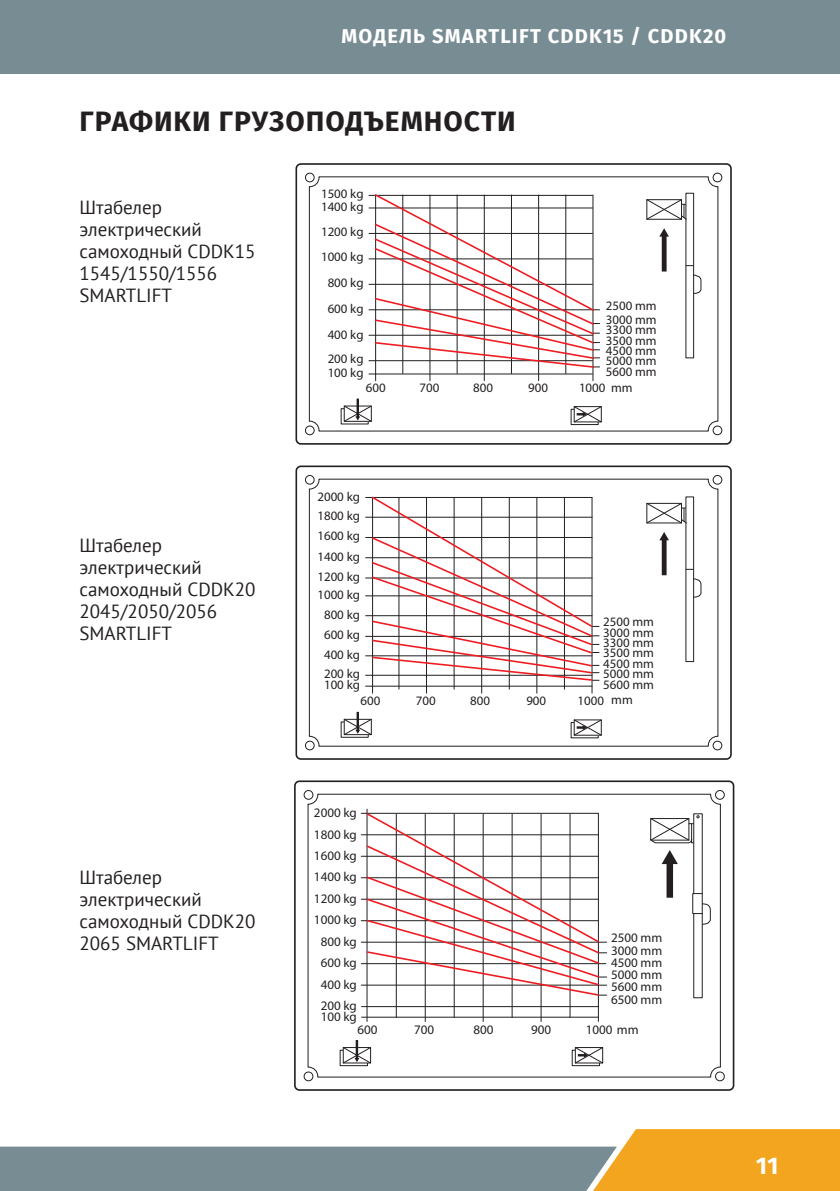
<style>
.page{position:relative;width:840px;height:1191px;background:#fff}
.page>*{position:absolute;margin:0;border:0;box-sizing:border-box;transform-origin:0 0}
.t1{font:700 28px "Fira Sans OT";letter-spacing:.035em;color:#231f20}
.t2{font:700 24px "Fira Sans OT";color:#fff}
.t3{font:700 20px "Fira Sans OT";letter-spacing:.06em;color:#fff}
.t4{font:19px/22px "PT Sans";color:#231f20}
.t5{font:condensed 13px/12.4px "PT Sans";color:#231f20;text-align:justify}
.t6{font:condensed 12.8px/10.2px "PT Sans";color:#231f20}
</style>
<div class="page">
<div style="left:0;top:0;width:839px;height:74px;background:#788c94"></div>
<svg style="left:0;top:1129px;width:839px;height:62px"></svg>
<div style="left:295px;top:163px;width:436px;height:282px;border:2px solid #231f20;border-radius:5px"></div>
<div style="left:712px;top:173px;width:9px;height:9px;border:1px solid #231f20;border-radius:50%"></div>
<div style="left:712px;top:425px;width:9px;height:10px;border:1px solid #231f20;border-radius:50%"></div>
<div style="left:305px;top:173px;width:9px;height:9px;border:1px solid #231f20;border-radius:50%"></div>
<div style="left:305px;top:425px;width:9px;height:10px;border:1px solid #231f20;border-radius:50%"></div>
<svg style="left:308px;top:176px;width:410px;height:256px"></svg>
<hr style="left:375px;top:195px;width:1px;height:186px;background:#231f20">
<hr style="left:402px;top:195px;width:1px;height:178px;background:#231f20">
<hr style="left:456px;top:195px;width:1px;height:178px;background:#231f20">
<hr style="left:510px;top:195px;width:1px;height:178px;background:#231f20">
<hr style="left:565px;top:195px;width:1px;height:178px;background:#231f20">
<hr style="left:429px;top:195px;width:1px;height:186px;background:#231f20">
<hr style="left:483px;top:195px;width:1px;height:186px;background:#231f20">
<hr style="left:538px;top:195px;width:1px;height:186px;background:#231f20">
<hr style="left:592px;top:195px;width:1px;height:186px;background:#231f20">
<hr style="left:369px;top:373px;width:223px;height:1px;background:#231f20">
<hr style="left:369px;top:360px;width:223px;height:1px;background:#231f20">
<hr style="left:369px;top:335px;width:223px;height:1px;background:#231f20">
<hr style="left:369px;top:309px;width:230px;height:1px;background:#231f20">
<hr style="left:369px;top:284px;width:223px;height:1px;background:#231f20">
<hr style="left:369px;top:258px;width:223px;height:1px;background:#231f20">
<hr style="left:369px;top:233px;width:223px;height:1px;background:#231f20">
<hr style="left:369px;top:208px;width:223px;height:1px;background:#231f20">
<hr style="left:369px;top:195px;width:223px;height:1px;background:#231f20">
<hr style="left:356px;top:398px;width:3px;height:19px;background:#231f20">
<svg style="left:343px;top:405px;width:29px;height:17px"></svg>
<div style="left:570px;top:409px;width:28px;height:16px;border:1px solid #231f20"></div>
<svg style="left:572px;top:405px;width:30px;height:18px"></svg>
<div style="left:661px;top:235px;width:5px;height:36px;background:#231f20"></div>
<svg style="left:659px;top:228px;width:9px;height:9px"></svg>
<svg style="left:645px;top:199px;width:42px;height:21px"></svg>
<svg style="left:692px;top:274px;width:9px;height:20px"></svg>
<svg style="left:373px;top:193px;width:226px;height:176px"></svg>
<div style="left:295px;top:465px;width:436px;height:295px;border:2px solid #231f20;border-radius:5px"></div>
<div style="left:712px;top:475px;width:9px;height:9px;border:1px solid #231f20;border-radius:50%"></div>
<div style="left:712px;top:740px;width:9px;height:10px;border:1px solid #231f20;border-radius:50%"></div>
<div style="left:305px;top:475px;width:9px;height:9px;border:1px solid #231f20;border-radius:50%"></div>
<div style="left:305px;top:740px;width:9px;height:10px;border:1px solid #231f20;border-radius:50%"></div>
<svg style="left:308px;top:478px;width:410px;height:269px"></svg>
<hr style="left:591px;top:497px;width:1px;height:196px;background:#231f20">
<hr style="left:536px;top:497px;width:1px;height:196px;background:#231f20">
<hr style="left:481px;top:497px;width:1px;height:196px;background:#231f20">
<hr style="left:426px;top:497px;width:1px;height:196px;background:#231f20">
<hr style="left:372px;top:497px;width:1px;height:196px;background:#231f20">
<hr style="left:398px;top:497px;width:1px;height:192px;background:#231f20">
<hr style="left:453px;top:497px;width:1px;height:192px;background:#231f20">
<hr style="left:508px;top:497px;width:1px;height:192px;background:#231f20">
<hr style="left:563px;top:497px;width:1px;height:192px;background:#231f20">
<hr style="left:365px;top:497px;width:226px;height:1px;background:#231f20">
<hr style="left:365px;top:517px;width:226px;height:1px;background:#231f20">
<hr style="left:365px;top:557px;width:226px;height:1px;background:#231f20">
<hr style="left:365px;top:577px;width:226px;height:1px;background:#231f20">
<hr style="left:365px;top:595px;width:226px;height:1px;background:#231f20">
<hr style="left:365px;top:615px;width:226px;height:1px;background:#231f20">
<hr style="left:365px;top:636px;width:226px;height:1px;background:#231f20">
<hr style="left:365px;top:655px;width:226px;height:1px;background:#231f20">
<hr style="left:365px;top:675px;width:226px;height:1px;background:#231f20">
<hr style="left:365px;top:686px;width:226px;height:1px;background:#231f20">
<hr style="left:365px;top:537px;width:226px;height:1px;background:#231f20">
<hr style="left:356px;top:712px;width:3px;height:18px;background:#231f20">
<svg style="left:343px;top:718px;width:29px;height:17px"></svg>
<svg style="left:572px;top:719px;width:30px;height:17px"></svg>
<div style="left:661px;top:539px;width:5px;height:36px;background:#231f20"></div>
<svg style="left:659px;top:532px;width:9px;height:8px"></svg>
<svg style="left:645px;top:502px;width:42px;height:22px"></svg>
<svg style="left:692px;top:577px;width:9px;height:21px"></svg>
<svg style="left:370px;top:495px;width:228px;height:186px"></svg>
<div style="left:294px;top:780px;width:440px;height:310px;border:2px solid #231f20;border-radius:5px"></div>
<div style="left:714px;top:790px;width:10px;height:9px;border:1px solid #231f20;border-radius:50%"></div>
<div style="left:714px;top:1071px;width:10px;height:10px;border:1px solid #231f20;border-radius:50%"></div>
<div style="left:303px;top:790px;width:10px;height:9px;border:1px solid #231f20;border-radius:50%"></div>
<div style="left:303px;top:1071px;width:10px;height:10px;border:1px solid #231f20;border-radius:50%"></div>
<svg style="left:307px;top:793px;width:413px;height:284px"></svg>
<div style="left:339px;top:1049px;width:28px;height:17px;border:1px solid #231f20"></div>
<hr style="left:355px;top:1040px;width:3px;height:18px;background:#231f20">
<svg style="left:342px;top:1046px;width:29px;height:18px"></svg>
<div style="left:571px;top:1049px;width:28px;height:17px;border:1px solid #231f20"></div>
<svg style="left:574px;top:1046px;width:29px;height:18px"></svg>
<svg style="left:649px;top:813px;width:61px;height:185px"></svg>
<h3 class="t3" style="left:341px;top:22px;width:386px">МОДЕЛЬ SMARTLIFT CDDK15 / CDDK20</h3>
<h1 class="t1" style="left:80px;top:102px;width:437px">ГРАФИКИ ГРУЗОПОДЪЕМНОСТИ</h1>
<h3 class="t4" style="left:79px;top:196px;width:177px">Штабелер электрический самоходный CDDK15<br>1545/1550/1556<br>SMARTLIFT</h3>
<p class="t6" style="left:321px;top:188px;width:44px">1500 kg</p>
<p class="t6" style="left:321px;top:201px;width:44px">1400 kg</p>
<p class="t6" style="left:321px;top:226px;width:44px">1200 kg</p>
<p class="t6" style="left:321px;top:251px;width:44px">1000 kg</p>
<p class="t6" style="left:327px;top:277px;width:37px">800 kg</p>
<p class="t6" style="left:327px;top:303px;width:37px">600 kg</p>
<p class="t6" style="left:327px;top:329px;width:37px">400 kg</p>
<p class="t6" style="left:327px;top:353px;width:37px">200 kg</p>
<p class="t6" style="left:327px;top:367px;width:37px">100 kg</p>
<p class="t6" style="left:605px;top:299px;width:52px;line-height:13.6px">2500 mm<br>3000 mm</p>
<p class="t6" style="left:605px;top:324px;width:52px;line-height:11.2px">3300 mm<br>3500 mm</p>
<p class="t6" style="left:605px;top:345px;width:52px;text-align:justify">4500 mm 5000 mm 5600 mm</p>
<h3 class="t4" style="left:79px;top:534px;width:177px">Штабелер электрический самоходный CDDK20<br>2045/2050/2056<br>SMARTLIFT</h3>
<h3 class="t4" style="left:79px;top:865px;width:177px">Штабелер электрический самоходный CDDK20<br>2065 SMARTLIFT</h3>
<p class="t6" style="left:365px;top:383px;width:21px">600</p>
<p class="t6" style="left:419px;top:383px;width:21px">700</p>
<p class="t6" style="left:473px;top:383px;width:21px">800</p>
<p class="t6" style="left:528px;top:383px;width:21px">900</p>
<p class="t6" style="left:578px;top:383px;width:55px">1000 mm</p>
<p class="t6" style="left:317px;top:491px;width:44px">2000 kg</p>
<p class="t6" style="left:317px;top:510px;width:44px">1800 kg</p>
<p class="t6" style="left:317px;top:531px;width:44px">1600 kg</p>
<p class="t6" style="left:317px;top:551px;width:44px">1400 kg</p>
<p class="t6" style="left:317px;top:571px;width:44px">1200 kg</p>
<p class="t6" style="left:317px;top:589px;width:44px">1000 kg</p>
<p class="t6" style="left:324px;top:609px;width:37px">800 kg</p>
<p class="t6" style="left:324px;top:629px;width:37px">600 kg</p>
<p class="t6" style="left:324px;top:649px;width:37px">400 kg</p>
<p class="t6" style="left:324px;top:668px;width:37px">200 kg</p>
<p class="t6" style="left:324px;top:679px;width:37px">100 kg</p>
<p class="t6" style="left:603px;top:616px;width:52px;text-align:justify">2500 mm 3000 mm 3300 mm</p>
<p class="t6" style="left:603px;top:679px;width:52px">5600 mm</p>
<p class="t6" style="left:603px;top:648px;width:52px">3500 mm</p>
<p class="t6" style="left:603px;top:658px;width:52px">4500 mm</p>
<p class="t6" style="left:603px;top:669px;width:52px">5000 mm</p>
<p class="t6" style="left:360px;top:695px;width:21px">600</p>
<p class="t6" style="left:415px;top:695px;width:21px">700</p>
<p class="t6" style="left:470px;top:695px;width:21px">800</p>
<p class="t6" style="left:526px;top:695px;width:21px">900</p>
<p class="t6" style="left:577px;top:695px;width:57px">1000 mm</p>
<p class="t5" style="left:314px;top:806px;width:44px">2000 kg</p>
<p class="t5" style="left:314px;top:828px;width:44px">1800 kg</p>
<p class="t5" style="left:314px;top:849px;width:44px">1600 kg</p>
<p class="t5" style="left:314px;top:870px;width:44px">1400 kg</p>
<p class="t5" style="left:314px;top:892px;width:44px">1200 kg</p>
<p class="t5" style="left:314px;top:913px;width:44px">1000 kg</p>
<p class="t5" style="left:610px;top:931px;width:53px">2500 mm 3000 mm 4500 mm 5000 mm 5600 mm 6500 mm</p>
<p class="t5" style="left:320px;top:935px;width:38px">800 kg</p>
<p class="t5" style="left:320px;top:956px;width:38px">600 kg</p>
<p class="t5" style="left:320px;top:977px;width:38px">400 kg</p>
<p class="t5" style="left:320px;top:999px;width:38px">200 kg</p>
<p class="t5" style="left:320px;top:1010px;width:38px">100 kg</p>
<p class="t5" style="left:357px;top:1022px;width:22px">600</p>
<p class="t5" style="left:414px;top:1022px;width:22px">700</p>
<p class="t5" style="left:473px;top:1022px;width:22px">800</p>
<p class="t5" style="left:531px;top:1022px;width:22px">900</p>
<p class="t5" style="left:585px;top:1022px;width:54px">1000 mm</p>
<h2 class="t2" style="left:755px;top:1148px;width:23px">11</h2>
</div>
